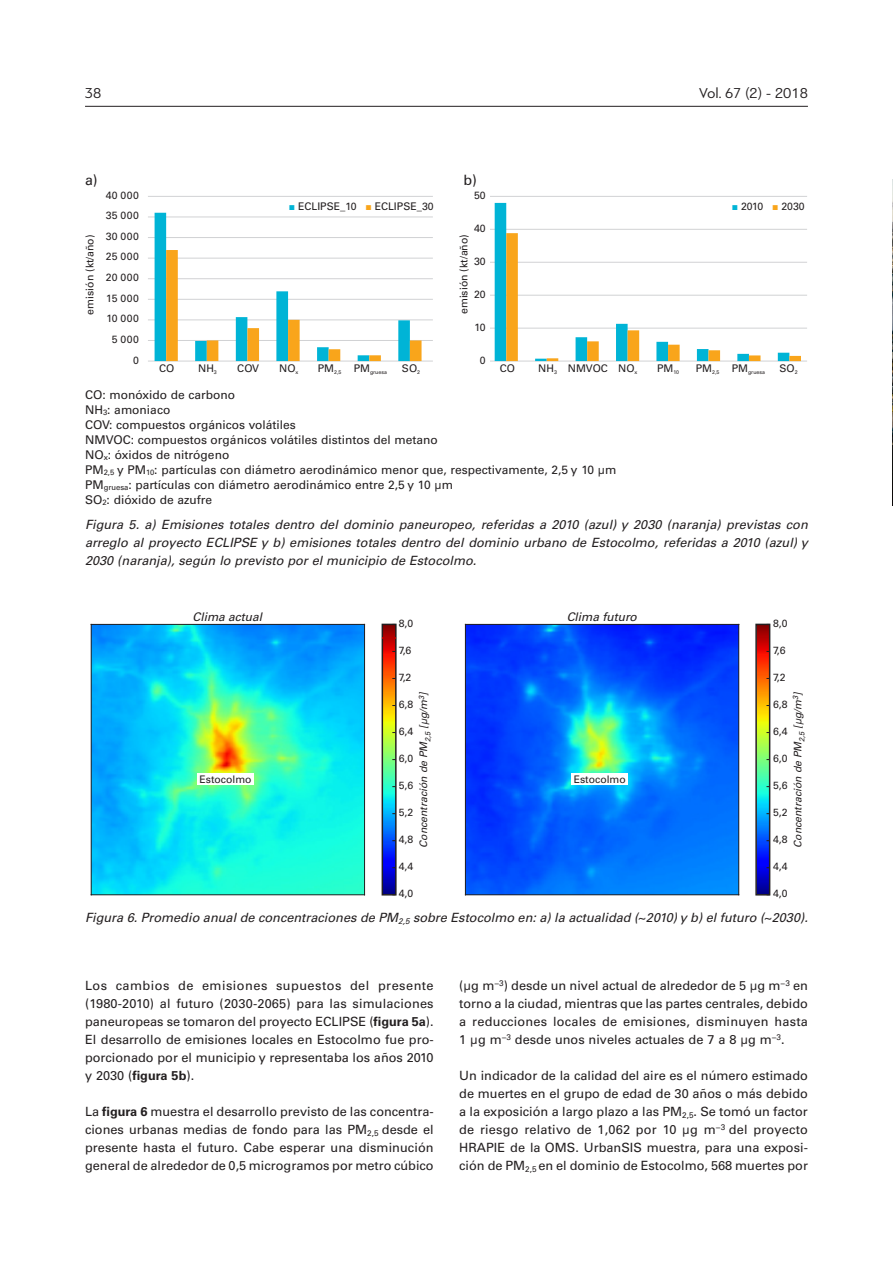
<style>
.page{position:relative;width:893px;height:1263px;background:#fff}
.page>*{position:absolute;margin:0;border:0;box-sizing:border-box;transform-origin:0 0}
.t1{font:15px "PF Bague Sans Pro";color:#231f20}
.t2{font:14.25px "Univers LTCYR 55 Roman";color:#231f20}
.t3{font:12.75px/18px "Univers LTCYR 55 Roman";color:#231f20;text-align:justify}
.t4{font:italic 12.75px/18px "Univers LTCYR 55";color:#231f20;text-align:justify}
.t5{font:12px/15px "Univers LTCYR 55 Roman";color:#231f20}
.t6{font:italic 12px "Univers LTCYR 55 Oblique Normal";color:#231f20}
.t7{font:10.5px/20.5px "Univers LTCYR 55 Roman";color:#231f20;text-align:justify}
.t8{font:italic 10.5px "Univers LTCYR 55 Oblique Normal";color:#231f20}
.t9{font:10.5px/20.5px "Univers LTCYR 55 Roman";letter-spacing:.04em;color:#231f20;text-align:right}
.t10{font:italic 7.5px "Univers LTCYR 55 Oblique Normal";color:#231f20}
.t11{font:5.25px "Univers LTCYR 55 Roman";color:#231f20}
.s1{font-family:"Arial";color:#00b4d6}
.s2{font-family:"Arial";color:#f9a51b}
.s3{font-family:"Univers LTCYR 55 Roman";font-style:normal}
.s4{font-family:"Univers LTCYR 65";font-weight:700}
</style>
<div class="page">
<hr style="left:85px;top:106px;width:723px;height:1px;background:#231f20">
<hr style="left:148px;top:217px;width:285px;height:1px;background:#d1d2d4">
<hr style="left:148px;top:237px;width:285px;height:1px;background:#d1d2d4">
<hr style="left:148px;top:258px;width:285px;height:1px;background:#d1d2d4">
<hr style="left:148px;top:278px;width:285px;height:1px;background:#d1d2d4">
<hr style="left:148px;top:299px;width:285px;height:1px;background:#d1d2d4">
<hr style="left:148px;top:319px;width:285px;height:1px;background:#d1d2d4">
<hr style="left:148px;top:340px;width:285px;height:1px;background:#d1d2d4">
<hr style="left:148px;top:196px;width:285px;height:1px;background:#d1d2d4">
<hr style="left:148px;top:361px;width:285px;height:1px;background:#d1d2d4">
<svg style="left:155px;top:213px;width:267px;height:148px"></svg>
<hr style="left:490px;top:229px;width:317px;height:1px;background:#d1d2d4">
<hr style="left:490px;top:262px;width:317px;height:1px;background:#d1d2d4">
<hr style="left:490px;top:295px;width:317px;height:1px;background:#d1d2d4">
<hr style="left:490px;top:328px;width:317px;height:1px;background:#d1d2d4">
<hr style="left:490px;top:196px;width:317px;height:1px;background:#d1d2d4">
<hr style="left:490px;top:361px;width:317px;height:1px;background:#d1d2d4">
<div style="left:495px;top:203px;width:12px;height:158px;background:#00b4d6"></div>
<svg style="left:506px;top:233px;width:295px;height:128px"></svg>
<img style="left:92px;top:625px;width:272px;height:269px">
<hr style="left:91px;top:624px;width:274px;height:1px;background:#231f20">
<hr style="left:364px;top:624px;width:1px;height:271px;background:#231f20">
<hr style="left:91px;top:894px;width:274px;height:1px;background:#231f20">
<hr style="left:91px;top:624px;width:1px;height:271px;background:#231f20">
<div style="left:197px;top:773px;width:57px;height:12px;background:#fff"></div>
<svg style="left:381px;top:623px;width:16px;height:273px;background:#6f786e"></svg>
<img style="left:466px;top:625px;width:272px;height:269px">
<hr style="left:465px;top:624px;width:274px;height:1px;background:#231f20">
<hr style="left:738px;top:624px;width:1px;height:271px;background:#231f20">
<hr style="left:465px;top:894px;width:274px;height:1px;background:#231f20">
<hr style="left:465px;top:624px;width:1px;height:271px;background:#231f20">
<svg style="left:755px;top:623px;width:16px;height:273px;background:#6f796e"></svg>
<div style="left:571px;top:773px;width:57px;height:12px;background:#fff"></div>
<img style="left:892px;top:179px;width:1px;height:326px">
<p class="t1" style="left:85px;top:84px;width:18px">38</p>
<p class="t1" style="left:699px;top:84px;width:110px">Vol. 67 (2) - 2018</p>
<p class="t2" style="left:85px;top:170px;width:14px">a)</p>
<p class="t2" style="left:463px;top:170px;width:15px">b)</p>
<p class="t7" style="left:79px;top:315px;width:82px;rotate:-90deg">emisi n (kt/año)</p>
<p class="t7" style="left:79px;top:288px;width:8px;rotate:-90deg">ó</p>
<p class="t7" style="left:106px;top:185px;width:35px">40 000</p>
<p class="t7" style="left:106px;top:205px;width:35px">35 000<br>30 000<br>25 000<br>20 000</p>
<p class="t9" style="left:106px;top:288px;width:34px">15 000<br>10 000<br>5 000<br>0</p>
<p class="t7" style="left:289px;top:196px;width:146px"><span class="s1">■</span> ECLIPSE_10 <span class="s2">■</span> ECLIPSE_30</p>
<p class="t7" style="left:159px;top:358px;width:17px">CO</p>
<p class="t7" style="left:198px;top:358px;width:20px">NH<sub>3</sub></p>
<p class="t7" style="left:237px;top:358px;width:23px">COV</p>
<p class="t7" style="left:279px;top:358px;width:21px">NO<sub>x</sub></p>
<p class="t11" style="left:318px;top:369px;width:25px"><sup>PM</sup>2 5,</p>
<p class="t11" style="left:354px;top:369px;width:35px"><sup>PM</sup>gruesa</p>
<p class="t7" style="left:402px;top:358px;width:20px">SO<sub>2</sub></p>
<p class="t7" style="left:474px;top:185px;width:13px">50</p>
<p class="t7" style="left:474px;top:218px;width:13px">40</p>
<p class="t7" style="left:454px;top:314px;width:82px;rotate:-90deg">emisi n (kt/año)</p>
<p class="t7" style="left:474px;top:251px;width:13px">30</p>
<p class="t7" style="left:474px;top:284px;width:13px">20</p>
<p class="t7" style="left:475px;top:317px;width:13px">10</p>
<p class="t7" style="left:480px;top:350px;width:7px">0</p>
<p class="t7" style="left:454px;top:287px;width:8px;rotate:-90deg">ó</p>
<p class="t7" style="left:732px;top:196px;width:75px"><span class="s1">■</span> 2010 <span class="s2">■</span> 2030</p>
<p class="t7" style="left:500px;top:358px;width:17px">CO</p>
<p class="t7" style="left:538px;top:358px;width:101px">NH<sub>3</sub> NMVOC NO<sub>x</sub></p>
<p class="t7" style="left:657px;top:358px;width:23px">PM<sub>10</sub></p>
<p class="t7" style="left:780px;top:358px;width:20px">SO<sub>2</sub></p>
<p class="t11" style="left:696px;top:369px;width:25px"><sup>PM</sup>2 5,</p>
<p class="t11" style="left:732px;top:369px;width:35px"><sup>PM</sup>gruesa</p>
<p class="t5" style="left:85px;top:386px;width:533px">CO: monóxido de carbono<br>NH<sub>3</sub>: amoniaco<br>COV: compuestos orgánicos volátiles<br>NMVOC: compuestos orgánicos volátiles distintos del metano<br>NO<sub>x</sub>: óxidos de nitrógeno<br>PM<sub>2,5</sub> y PM<sub>10</sub>: partículas con diámetro aerodinámico menor que, respectivamente, 2,5 y 10 µm PM<sub>gruesa</sub>: partículas con diámetro aerodinámico entre 2,5 y 10 µm<br>SO<sub>2</sub>: dióxido de azufre</p>
<p class="t4" style="left:85px;top:515px;width:724px">Figura 5. a) Emisiones totales dentro del dominio paneuropeo, referidas a 2010 (azul) y 2030 (naranja) previstas con arreglo al proyecto ECLIPSE y b) emisiones totales dentro del dominio urbano de Estocolmo, referidas a 2010 (azul) y 2030 (naranja), según lo previsto por el municipio de Estocolmo.</p>
<p class="t6" style="left:567px;top:611px;width:72px">Clima futuro</p>
<p class="t6" style="left:192px;top:611px;width:71px">Clima actual</p>
<p class="t7" style="left:773px;top:613px;width:16px">8,0</p>
<p class="t7" style="left:773px;top:640px;width:14px">7,6</p>
<p class="t7" style="left:773px;top:667px;width:14px">7,2</p>
<p class="t7" style="left:773px;top:694px;width:16px">6,8</p>
<p class="t7" style="left:773px;top:721px;width:16px">6,4</p>
<p class="t7" style="left:773px;top:748px;width:16px">6,0</p>
<p class="t7" style="left:773px;top:775px;width:16px">5,6</p>
<p class="t7" style="left:773px;top:802px;width:16px">5,2</p>
<p class="t7" style="left:773px;top:829px;width:16px">4,8</p>
<p class="t7" style="left:773px;top:856px;width:16px">4,4</p>
<p class="t7" style="left:773px;top:883px;width:16px">4,0</p>
<p class="t4" style="left:85px;top:908px;width:724px">Figura 6. Promedio anual de concentraciones de PM<sub>2,5</sub> sobre Estocolmo en: a) la actualidad (<span class="s3">~</span>2010) y b) el futuro (<span class="s3">~</span>2030).</p>
<p class="t7" style="left:399px;top:613px;width:16px">8,0</p>
<p class="t7" style="left:399px;top:640px;width:14px">7,6</p>
<p class="t7" style="left:399px;top:667px;width:14px">7,2</p>
<p class="t7" style="left:399px;top:694px;width:16px">6,8</p>
<p class="t7" style="left:399px;top:721px;width:16px">6,4</p>
<p class="t7" style="left:399px;top:748px;width:16px">6,0</p>
<p class="t7" style="left:399px;top:775px;width:16px">5,6</p>
<p class="t7" style="left:399px;top:802px;width:16px">5,2</p>
<p class="t7" style="left:399px;top:829px;width:16px">4,8</p>
<p class="t7" style="left:399px;top:856px;width:16px">4,4</p>
<p class="t7" style="left:399px;top:883px;width:16px">4,0</p>
<p class="t8" style="left:419px;top:848px;width:157px;rotate:-90deg">Concentración de PM [µg/m ]</p>
<p class="t8" style="left:793px;top:848px;width:157px;rotate:-90deg">Concentración de PM [µg/m ]</p>
<p class="t10" style="left:418px;top:700px;width:6px;rotate:-90deg">3</p>
<p class="t10" style="left:793px;top:700px;width:6px;rotate:-90deg">3</p>
<p class="t10" style="left:425px;top:742px;width:12px;rotate:-90deg">2,5</p>
<p class="t10" style="left:799px;top:742px;width:12px;rotate:-90deg">2,5</p>
<p class="t7" style="left:199px;top:769px;width:54px">Estocolmo</p>
<p class="t7" style="left:574px;top:769px;width:54px">Estocolmo</p>
<p class="t3" style="left:85px;top:976px;width:350px">Los cambios de emisiones supuestos del presente (1980-2010) al futuro (2030-2065) para las simulaciones paneuropeas se tomaron del proyecto ECLIPSE (<span class="s4">figura 5a</span>).<br>El desarrollo de emisiones locales en Estocolmo fue pro&shy;porcionado por el municipio y representaba los años 2010 y 2030 (<span class="s4">figura 5b</span>).</p>
<p class="t3" style="left:85px;top:1102px;width:350px">La <span class="s4">figura 6</span> muestra el desarrollo previsto de las concentra&shy;ciones urbanas medias de fondo para las PM<sub>2,5</sub> desde el presente hasta el futuro. Cabe esperar una disminución general de alrededor de 0,5 microgramos por metro cúbico</p>
<p class="t3" style="left:459px;top:976px;width:350px">(µg m<sup>−3</sup>) desde un nivel actual de alrededor de 5 µg m<sup>−3</sup> en torno a la ciudad, mientras que las partes centrales, debido a reducciones locales de emisiones, disminuyen hasta 1 µg m<sup>−3</sup> desde unos niveles actuales de 7 a 8 µg m<sup>−3</sup>.</p>
<p class="t3" style="left:459px;top:1066px;width:350px">Un indicador de la calidad del aire es el número estimado de muertes en el grupo de edad de 30 años o más debido a la exposición a largo plazo a las PM<sub>2,5</sub>. Se tomó un factor de riesgo relativo de 1,062 por 10 µg m<sup>−3</sup> del proyecto HRAPIE de la OMS. UrbanSIS muestra, para una exposi&shy;ción de PM<sub>2,5</sub> en el dominio de Estocolmo, 568 muertes por</p>
</div>
